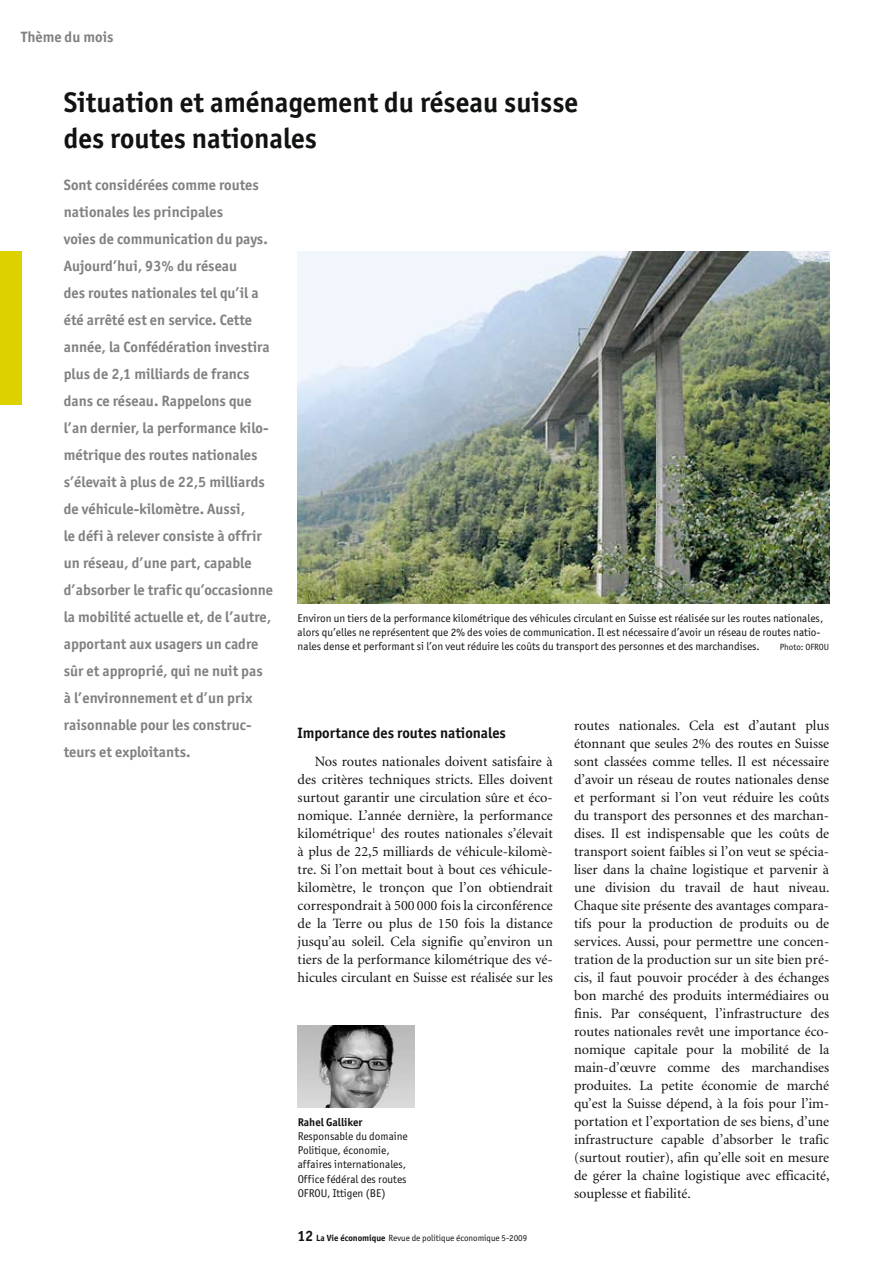
<style>
.page{position:relative;width:893px;height:1263px;background:#fff}
.page>*{position:absolute;margin:0;border:0;box-sizing:border-box;transform-origin:0 0}
.t1{font:700 28.5px/36px "Officina San ITC";color:#111212}
.t2{font:700 15px/27px "Officina San ITC";color:#818181}
.t3{font:700 15px "Officina San ITC";color:#111212}
.t4{font:14.25px/18px "Minion";color:#111212;text-align:justify}
.t5{font:11.25px/14.2px "Officina San ITC";color:#111212}
.t6{font:700 11.25px "Officina San ITC";color:#111212}
.t7{font:9px "Officina San ITC";color:#111212}
.s1{font-weight:700;font-size:15px}
.s2{font-weight:700}
</style>
<div class="page">
<div style="left:0;top:252px;width:21px;height:153px;background:#ddd200"></div>
<img style="left:298px;top:1026px;width:117px;height:82px">
<img style="left:298px;top:251px;width:531px;height:352px">
<p class="t2" style="left:21px;top:23px;width:94px">Thème du mois</p>
<h1 class="t1" style="left:64px;top:84px;width:516px">Situation et aménagement du réseau suisse des routes nationales</h1>
<p class="t2" style="left:64px;top:172px;width:211px">Sont considérées comme routes nationales les principales<br>voies de communication du pays.<br>Aujourd’hui, 93% du réseau<br>des routes nationales tel qu’il a été arrêté est en service. Cette année, la Confédération investira plus de 2,1 milliards de francs dans ce réseau. Rappelons que l’an dernier, la performance kilo&shy;métrique des routes nationales s’élevait à plus de 22,5 milliards de véhicule-kilomètre. Aussi,<br>le défi à relever consiste à offrir un réseau, d’une part, capable d’absorber le trafic qu’occasionne la mobilité actuelle et, de l’autre, apportant aux usagers un cadre sûr et approprié, qui ne nuit pas à l’environnement et d’un prix raisonnable pour les construc&shy;teurs et exploitants.</p>
<p class="t5" style="left:298px;top:611px;width:527px">Environ un tiers de la performance kilométrique des véhicules circulant en Suisse est réalisée sur les routes nationales, alors qu’elles ne représentent que 2% des voies de communication. Il est nécessaire d’avoir un réseau de routes natio&shy;nales dense et performant si l’on veut réduire les coûts du transport des personnes et des marchandises.</p>
<p class="t7" style="left:780px;top:642px;width:51px">Photo: OFROU</p>
<p class="t3" style="left:298px;top:724px;width:210px">Importance des routes nationales</p>
<p class="t4" style="left:298px;top:752px;width:257px;text-indent:17px">Nos routes nationales doivent satisfaire à des critères techniques stricts. Elles doivent surtout garantir une circulation sûre et éco&shy;nomique. L’année dernière, la performance kilométrique<sup>1</sup> des routes nationales s’élevait à plus de 22,5 milliards de véhicule-kilomè&shy;tre. Si l’on mettait bout à bout ces véhicule&shy;kilomètre, le tronçon que l’on obtiendrait correspondrait à 500 000 fois la circonférence de la Terre ou plus de 150 fois la distance jusqu’au soleil. Cela signifie qu’environ un tiers de la performance kilométrique des vé&shy;hicules circulant en Suisse est réalisée sur les</p>
<p class="t6" style="left:298px;top:1115px;width:66px">Rahel Galliker</p>
<p class="t5" style="left:298px;top:1129px;width:112px">Responsable du domaine<br>Politique, économie, affaires internationales,<br>Office fédéral des routes<br>OFROU, Ittigen (BE)</p>
<p class="t7" style="left:298px;top:1232px;width:231px"><span class="s1">12</span> <span class="s2">La Vie économique</span> Revue de politique économique 5-2009</p>
<p class="t4" style="left:574px;top:716px;width:257px">routes nationales. Cela est d’autant plus étonnant que seules 2% des routes en Suisse sont classées comme telles. Il est nécessaire d’avoir un réseau de routes nationales dense et performant si l’on veut réduire les coûts du transport des personnes et des marchan&shy;dises. Il est indispensable que les coûts de transport soient faibles si l’on veut se spécia&shy;liser dans la chaîne logistique et parvenir à une division du travail de haut niveau.<br>Chaque site présente des avantages compara&shy;tifs pour la production de produits ou de services. Aussi, pour permettre une concen&shy;tration de la production sur un site bien pré&shy;cis, il faut pouvoir procéder à des échanges bon marché des produits intermédiaires ou finis. Par conséquent, l’infrastructure des routes nationales revêt une importance éco&shy;nomique capitale pour la mobilité de la main-d’œuvre comme des marchandises produites. La petite économie de marché qu’est la Suisse dépend, à la fois pour l’im&shy;portation et l’exportation de ses biens, d’une infrastructure capable d’absorber le trafic (surtout routier), afin qu’elle soit en mesure de gérer la chaîne logistique avec efficacité, souplesse et fiabilité.</p>
</div>
